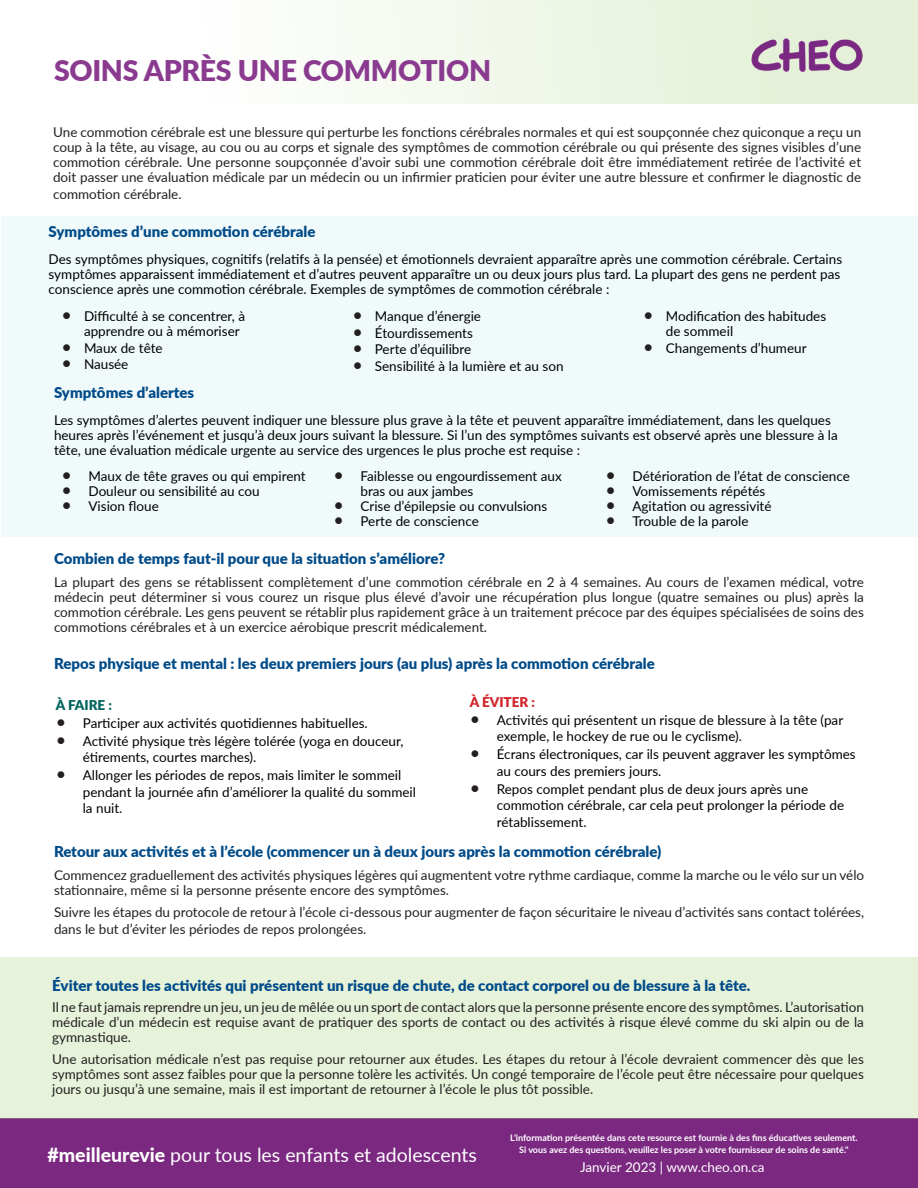
<style>
.page{position:relative;width:918px;height:1188px;background:#fff}
.page>*{position:absolute;margin:0;border:0;box-sizing:border-box;transform-origin:0 0}
.t1{font:900 28.5px "Lato";letter-spacing:-.01em;color:#8a3b90}
.t2{font:19.5px "Lato";color:#fff}
.H3_-_Dark_blue_non_i{font:900 15px "Lato";color:#004b89}
.t3{font:13.5px/15px "Lato";color:#231f20;text-align:justify}
.H2_-_Purple{font:13.5px/16.5px "Lato";color:#000}
.H3_-_Dark_blue_non_i-2{font:13.5px/15px "Lato";color:#000}
.t4{font:13.5px "Lato";color:#fff}
.H2_-_Purple-2{font:900 13.5px "Lato";color:#d2232a}
.H2_-_Purple-3{font:900 13.5px "Lato";color:#00635d}
.t5{font:700 9px/12px "Lato";color:#fff;text-align:center}
.s1{font-size:18px;color:#231f20}
.s2{font-weight:800}
</style>
<div class="page">
<div style="left:0;top:0;width:918px;height:104px;background:linear-gradient(to right,#fff,#e1efd3)"></div>
<img style="left:748px;top:35px;width:118px;height:40px">
<div style="left:0;top:1119px;width:918px;height:69px;background:#7b2881"></div>
<div style="left:0;top:958px;width:918px;height:161px;background:#e6f2da"></div>
<div style="left:1px;top:216px;width:917px;height:320px;background:#f1fafa"></div>
<h1 class="t1" style="left:54px;top:50px;width:439px">SOINS APRÈS UNE COMMOTION</h1>
<p class="t3" style="left:53px;top:124px;width:810px">Une commotion cérébrale est une blessure qui perturbe les fonctions cérébrales normales et qui est soupçonnée chez quiconque a reçu un coup à la tête, au visage, au cou ou au corps et signale des symptômes de commotion cérébrale ou qui présente des signes visibles d’une commotion cérébrale. Une personne soupçonnée d’avoir subi une commotion cérébrale doit être immédiatement retirée de l’activité et doit passer une évaluation médicale par un médecin ou un infirmier praticien pour éviter une autre blessure et confirmer le diagnostic de</p>
<p class="t3" style="left:53px;top:186px;width:130px">commotion cérébrale.</p>
<h3 class="H3_-_Dark_blue_non_i" style="left:49px;top:221px;width:269px">Symptômes d’une commotion cérébrale</h3>
<h3 class="H3_-_Dark_blue_non_i-2" style="left:49px;top:251px;width:795px">Des symptômes physiques, cognitifs (relatifs à la pensée) et émotionnels devraient apparaître après une commotion cérébrale. Certains symptômes apparaissent immédiatement et d’autres peuvent apparaître un ou deux jours plus tard. La plupart des gens ne perdent pas conscience après une commotion cérébrale. Exemples de symptômes de commotion cérébrale :</h3>
<h2 class="H2_-_Purple" style="left:84px;top:308px;width:163px;line-height:15px;text-indent:-22px"><span class="s1">•</span> Difficulté à se concentrer, à apprendre ou à mémoriser</h2>
<h2 class="H2_-_Purple" style="left:62px;top:339px;width:103px"><span class="s1">•</span> Maux de tête</h2>
<h2 class="H2_-_Purple" style="left:62px;top:356px;width:68px"><span class="s1">•</span> Nausée</h2>
<h2 class="H2_-_Purple" style="left:352px;top:308px;width:130px"><span class="s1">•</span> Manque d’énergie</h2>
<h2 class="H2_-_Purple" style="left:352px;top:324px;width:122px"><span class="s1">•</span> Étourdissements</h2>
<h2 class="H2_-_Purple" style="left:352px;top:341px;width:120px"><span class="s1">•</span> Perte d’équilibre</h2>
<h2 class="H2_-_Purple" style="left:352px;top:357px;width:213px"><span class="s1">•</span> Sensibilité à la lumière et au son</h2>
<h2 class="H2_-_Purple" style="left:666px;top:308px;width:162px;line-height:15px;text-indent:-22px"><span class="s1">•</span> Modification des habitudes de sommeil</h2>
<h2 class="H2_-_Purple" style="left:643px;top:339px;width:165px"><span class="s1">•</span> Changements d’humeur</h2>
<h3 class="H3_-_Dark_blue_non_i" style="left:54px;top:382px;width:142px">Symptômes d’alertes</h3>
<h3 class="H3_-_Dark_blue_non_i-2" style="left:54px;top:413px;width:785px">Les symptômes d’alertes peuvent indiquer une blessure plus grave à la tête et peuvent apparaître immédiatement, dans les quelques heures après l’événement et jusqu’à deux jours suivant la blessure. Si l’un des symptômes suivants est observé après une blessure à la tête, une évaluation médicale urgente au service des urgences le plus proche est requise :</h3>
<h2 class="H2_-_Purple" style="left:62px;top:467px;width:246px"><span class="s1">•</span> Maux de tête graves ou qui empirent</h2>
<h2 class="H2_-_Purple" style="left:62px;top:482px;width:200px"><span class="s1">•</span> Douleur ou sensibilité au cou</h2>
<h2 class="H2_-_Purple" style="left:62px;top:497px;width:99px"><span class="s1">•</span> Vision floue</h2>
<h2 class="H2_-_Purple" style="left:606px;top:467px;width:246px"><span class="s1">•</span> Détérioration de l’état de conscience</h2>
<h2 class="H2_-_Purple" style="left:606px;top:482px;width:161px"><span class="s1">•</span> Vomissements répétés</h2>
<h2 class="H2_-_Purple" style="left:606px;top:497px;width:168px"><span class="s1">•</span> Agitation ou agressivité</h2>
<h2 class="H2_-_Purple" style="left:606px;top:512px;width:145px"><span class="s1">•</span> Trouble de la parole</h2>
<h2 class="H2_-_Purple" style="left:360px;top:468px;width:203px;line-height:15px;text-indent:-27px"><span class="s1">•</span> Faiblesse ou engourdissement aux bras ou aux jambes</h2>
<h2 class="H2_-_Purple" style="left:333px;top:497px;width:215px"><span class="s1">•</span> Crise d’épilepsie ou convulsions</h2>
<h2 class="H2_-_Purple" style="left:333px;top:512px;width:147px"><span class="s1">•</span> Perte de conscience</h2>
<h3 class="H3_-_Dark_blue_non_i" style="left:54px;top:548px;width:393px">Combien de temps faut-il pour que la situation s’améliore?</h3>
<p class="t3" style="left:54px;top:574px;width:811px">La plupart des gens se rétablissent complètement d’une commotion cérébrale en 2 à 4 semaines. Au cours de l’examen médical, votre médecin peut déterminer si vous courez un risque plus élevé d’avoir une récupération plus longue (quatre semaines ou plus) après la commotion cérébrale. Les gens peuvent se rétablir plus rapidement grâce à un traitement précoce par des équipes spécialisées de soins des commotions cérébrales et à un exercice aérobique prescrit médicalement.</p>
<h3 class="H3_-_Dark_blue_non_i" style="left:54px;top:653px;width:602px">Repos physique et mental : les deux premiers jours (au plus) après la commotion cérébrale</h3>
<h2 class="H2_-_Purple-3" style="left:56px;top:695px;width:58px">À FAIRE :</h2>
<h2 class="H2_-_Purple" style="left:56px;top:714px;width:314px"><span class="s1">•</span> Participer aux activités quotidiennes habituelles.</h2>
<h2 class="H2_-_Purple" style="left:83px;top:732px;width:322px;text-indent:-27px"><span class="s1">•</span> Activité physique très légère tolérée (yoga en douceur, étirements, courtes marches).</h2>
<h2 class="H2_-_Purple" style="left:83px;top:767px;width:335px;text-indent:-27px"><span class="s1">•</span> Allonger les périodes de repos, mais limiter le sommeil pendant la journée afin d’améliorer la qualité du sommeil la nuit.</h2>
<h2 class="H2_-_Purple-2" style="left:470px;top:692px;width:67px">À ÉVITER :</h2>
<h2 class="H2_-_Purple" style="left:497px;top:711px;width:348px;text-indent:-27px"><span class="s1">•</span> Activités qui présentent un risque de blessure à la tête (par exemple, le hockey de rue ou le cyclisme).</h2>
<h2 class="H2_-_Purple" style="left:497px;top:746px;width:360px;text-indent:-27px"><span class="s1">•</span> Écrans électroniques, car ils peuvent aggraver les symptômes au cours des premiers jours.</h2>
<h2 class="H2_-_Purple" style="left:497px;top:780px;width:349px;text-indent:-27px"><span class="s1">•</span> Repos complet pendant plus de deux jours après une commotion cérébrale, car cela peut prolonger la période de rétablissement.</h2>
<h3 class="H3_-_Dark_blue_non_i" style="left:54px;top:841px;width:609px">Retour aux activités et à l’école (commencer un à deux jours après la commotion cérébrale)</h3>
<p class="t3" style="left:54px;top:867px;width:812px">Commencez graduellement des activités physiques légères qui augmentent votre rythme cardiaque, comme la marche ou le vélo sur un vélo stationnaire, même si la personne présente encore des symptômes.</p>
<p class="t3" style="left:54px;top:904px;width:812px;line-height:16.5px">Suivre les étapes du protocole de retour à l’école ci-dessous pour augmenter de façon sécuritaire le niveau d’activités sans contact tolérées, dans le but d’éviter les périodes de repos prolongées.</p>
<h3 class="H3_-_Dark_blue_non_i" style="left:52px;top:974px;width:700px">Éviter toutes les activités qui présentent un risque de chute, de contact corporel ou de blessure à la tête.</h3>
<p class="t3" style="left:52px;top:999px;width:813px">Il ne faut jamais reprendre un jeu, un jeu de mêlée ou un sport de contact alors que la personne présente encore des symptômes. L’autorisation médicale d’un médecin est requise avant de pratiquer des sports de contact ou des activités à risque élevé comme du ski alpin ou de la gymnastique.</p>
<p class="t3" style="left:52px;top:1051px;width:813px">Une autorisation médicale n’est pas requise pour retourner aux études. Les étapes du retour à l’école devraient commencer dès que les symptômes sont assez faibles pour que la personne tolère les activités. Un congé temporaire de l’école peut être nécessaire pour quelques jours ou jusqu’à une semaine, mais il est important de retourner à l’école le plus tôt possible.</p>
<h2 class="t2" style="left:48px;top:1141px;width:431px"><span class="s2">#meilleurevie</span> pour tous les enfants et adolescents</h2>
<p class="t5" style="left:510px;top:1132px;width:349px">L'information présentée dans cete resource est fournie à des fins éducatives seulement.<br>Si vous avez des questions, veuillez les poser à votre fournisseur de soins de santé."</p>
<p class="t4" style="left:580px;top:1158px;width:186px">Janvier 2023 | www.cheo.on.ca</p>
</div>
